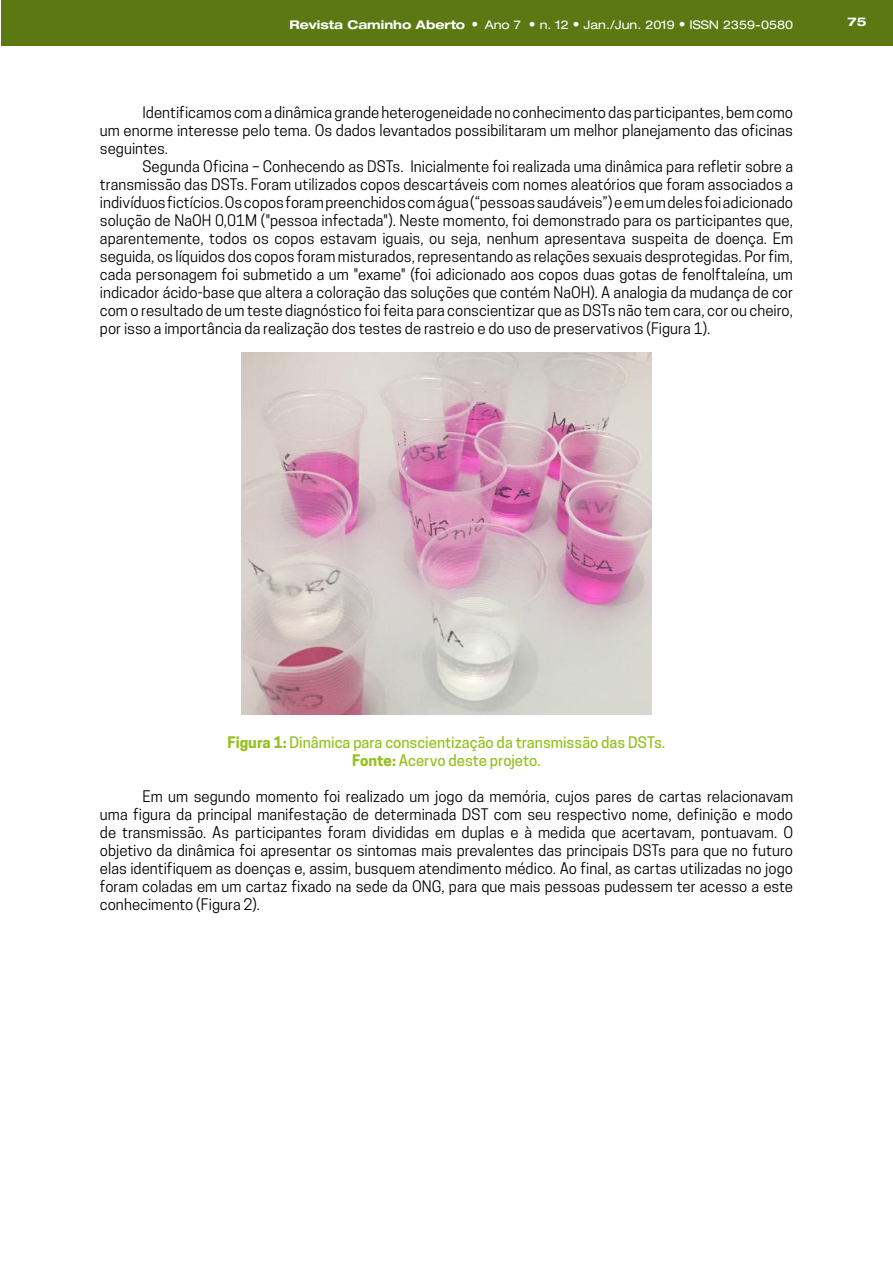
<style>
.page{position:relative;width:893px;height:1263px;background:#fff}
.page>*{position:absolute;margin:0;border:0;box-sizing:border-box;transform-origin:0 0}
.t1{font:15px/18px "Cooper Hewitt";color:#000;text-align:justify}
.t2{font:500 15px/18px "Cooper Hewitt";color:#95c11f;text-align:center}
.t3{font:expanded 12px "Helvetica Neue LT Pro";color:#fff}
.t4{font:700 expanded 12px "Helvetica Neue LT Pro";color:#fff}
.s1{font-weight:700}
.s2{font-stretch:condensed;font-size:13.5px}
</style>
<div class="page">
<div style="left:1px;top:0;width:892px;height:46px;background:#5b7813"></div>
<img style="left:241px;top:353px;width:411px;height:362px">
<p class="t3" style="left:290px;top:17px;width:505px"><span class="s1">Revista Caminho Aberto</span> <span class="s2">•</span> Ano 7 <span class="s2">•</span> n. 12 <span class="s2">•</span> Jan./Jun. 2019 <span class="s2">•</span> ISSN 2359-0580</p>
<p class="t4" style="left:848px;top:14px;width:20px">75</p>
<p class="t1" style="left:100px;top:103px;width:695px;text-indent:43px">Identificamos com a dinâmica grande heterogeneidade no conhecimento das participantes, bem como um enorme interesse pelo tema. Os dados levantados possibilitaram um melhor planejamento das oficinas seguintes.</p>
<p class="t1" style="left:100px;top:157px;width:695px;text-indent:43px">Segunda Oficina – Conhecendo as DSTs. Inicialmente foi realizada uma dinâmica para refletir sobre a transmissão das DSTs. Foram utilizados copos descartáveis com nomes aleatórios que foram associados a indivíduos fictícios. Os copos foram preenchidos com água (“pessoas saudáveis”) e em um deles foi adicionado solução de NaOH 0,01M ("pessoa infectada"). Neste momento, foi demonstrado para os participantes que, aparentemente, todos os copos estavam iguais, ou seja, nenhum apresentava suspeita de doença. Em seguida, os líquidos dos copos foram misturados, representando as relações sexuais desprotegidas. Por fim, cada personagem foi submetido a um "exame" (foi adicionado aos copos duas gotas de fenolftaleína, um indicador ácido-base que altera a coloração das soluções que contém NaOH). A analogia da mudança de cor com o resultado de um teste diagnóstico foi feita para conscientizar que as DSTs não tem cara, cor ou cheiro, por isso a importância da realização dos testes de rastreio e do uso de preservativos (Figura 1).</p>
<p class="t2" style="left:227px;top:733px;width:439px"><span class="s1">Figura 1:</span> Dinâmica para conscientização da transmissão das DSTs.<br><span class="s1">Fonte:</span> Acervo deste projeto.</p>
<p class="t1" style="left:100px;top:787px;width:695px;text-indent:43px">Em um segundo momento foi realizado um jogo da memória, cujos pares de cartas relacionavam uma figura da principal manifestação de determinada DST com seu respectivo nome, definição e modo de transmissão. As participantes foram divididas em duplas e à medida que acertavam, pontuavam. O objetivo da dinâmica foi apresentar os sintomas mais prevalentes das principais DSTs para que no futuro elas identifiquem as doenças e, assim, busquem atendimento médico. Ao final, as cartas utilizadas no jogo foram coladas em um cartaz fixado na sede da ONG, para que mais pessoas pudessem ter acesso a este conhecimento (Figura 2).</p>
</div>
